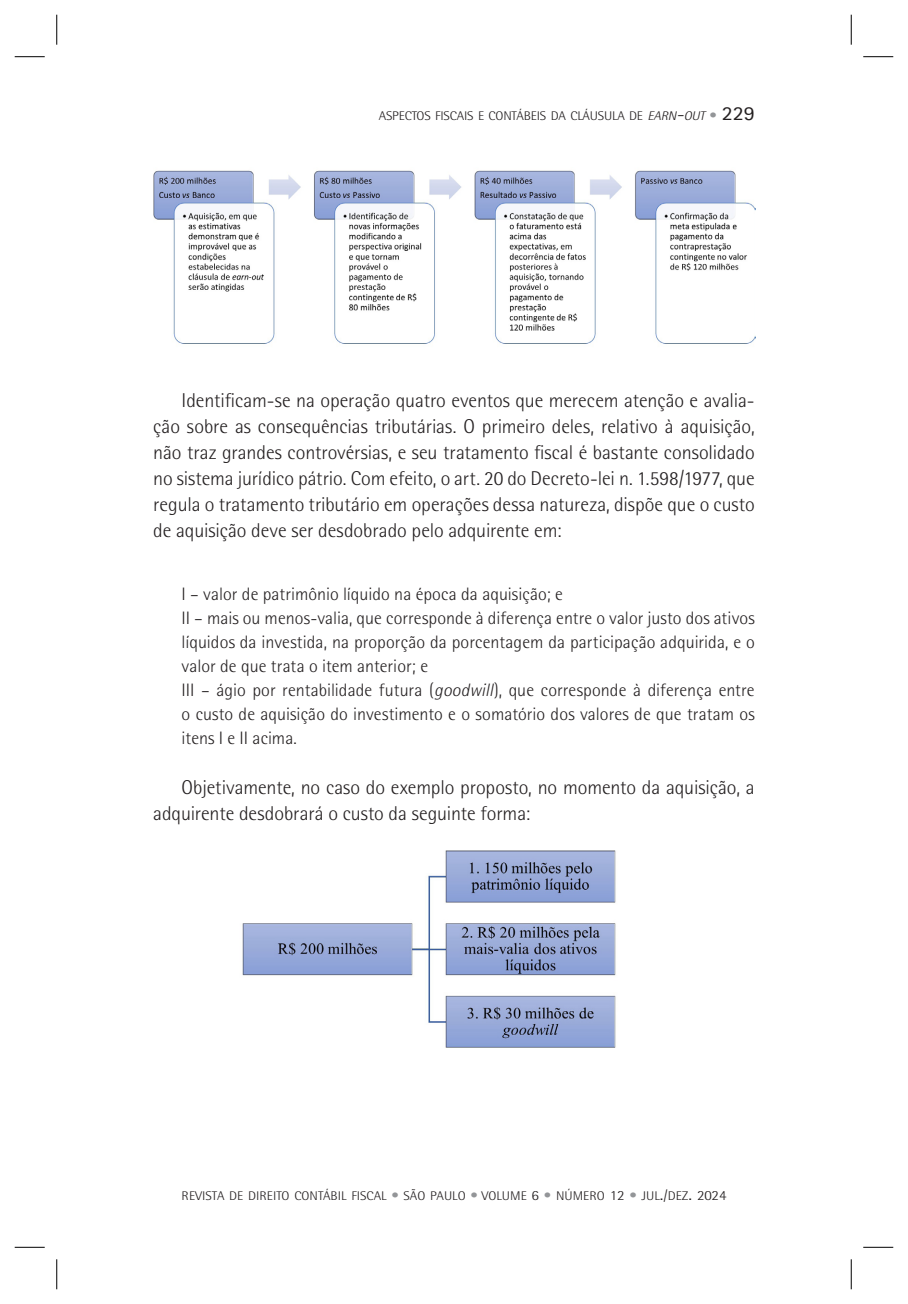
<style>
.page{position:relative;width:908px;height:1304px;background:#fff}
.page>*{position:absolute;margin:0;border:0;box-sizing:border-box;transform-origin:0 0}
.texto{font:300 20px/26px "Rotis Semi Sans Std";letter-spacing:-.005em;color:#231f20;text-align:justify}
.citacao{font:300 18px/24px "Rotis Semi Sans Std";color:#231f20;text-align:justify}
.t1{font:300 12.6px "Rotis Semi Sans Std";color:#231f20;scale:1.1 1}
.s1{font-style:italic}
.s2{font-style:italic;font-size:18px}
.s3{font-size:14px;color:#939598}
.s4{font-family:"AT Rotis Sans Serif";font-weight:400;font-size:20px}
.s5{font-size:14px}
.s6{font-size:18px}
</style>
<div class="page">
<img style="left:153px;top:170px;width:602px;height:174px">
<img style="left:242px;top:850px;width:374px;height:198px">
<hr style="left:15px;top:56px;width:30px;height:1px;background:#000">
<hr style="left:862px;top:56px;width:30px;height:1px;background:#000">
<hr style="left:15px;top:1247px;width:30px;height:1px;background:#000">
<hr style="left:862px;top:1247px;width:30px;height:1px;background:#000">
<hr style="left:56px;top:15px;width:1px;height:30px;background:#000">
<hr style="left:56px;top:1259px;width:1px;height:30px;background:#000">
<hr style="left:850px;top:15px;width:1px;height:30px;background:#000">
<hr style="left:850px;top:1259px;width:1px;height:30px;background:#000">
<p class="t1" style="left:378px;top:109px;width:343px">ASPECTOS FISCAIS E CONTÁBEIS DA CLÁUSULA DE <span class="s1">EARN</span><span class="s2">-</span><span class="s1">OUT</span> <span class="s3">•</span> <span class="s4">229</span></p>
<p class="texto" style="left:153px;top:387px;width:603px;text-indent:28px">Identificam-se na operação quatro eventos que merecem atenção e avalia&shy;ção sobre as consequências tributárias. O primeiro deles, relativo à aquisição, não traz grandes controvérsias, e seu tratamento fiscal é bastante consolidado no sistema jurídico pátrio. Com efeito, o art. 20 do Decreto-lei n. 1.598/1977, que regula o tratamento tributário em operações dessa natureza, dispõe que o custo de aquisição deve ser desdobrado pelo adquirente em:</p>
<p class="citacao" style="left:181px;top:582px;width:382px">I – valor de patrimônio líquido na época da aquisição; e</p>
<p class="citacao" style="left:181px;top:606px;width:574px">II – mais ou menos-valia, que corresponde à diferença entre o valor justo dos ativos líquidos da investida, na proporção da porcentagem da participação adquirida, e o valor de que trata o item anterior; e</p>
<p class="citacao" style="left:181px;top:678px;width:574px">III – ágio por rentabilidade futura (<span class="s1">goodwill</span>), que corresponde à diferença entre o custo de aquisição do investimento e o somatório dos valores de que tratam os itens I e II acima.</p>
<p class="texto" style="left:153px;top:775px;width:603px;text-indent:28px">Objetivamente, no caso do exemplo proposto, no momento da aquisição, a adquirente desdobrará o custo da seguinte forma:</p>
<p class="t1" style="left:181px;top:1188px;width:496px">REVISTA DE DIREITO CONTÁBIL FISCAL <span class="s3">•</span> SÃO PAULO <span class="s3">•</span> VOLUME <span class="s5">6</span> <span class="s3">•</span> NÚMERO <span class="s5">12</span> <span class="s3">•</span> JUL<span class="s6">.</span><span class="s5">/</span>DEZ<span class="s6">.</span> <span class="s5">2024</span></p>
</div>
